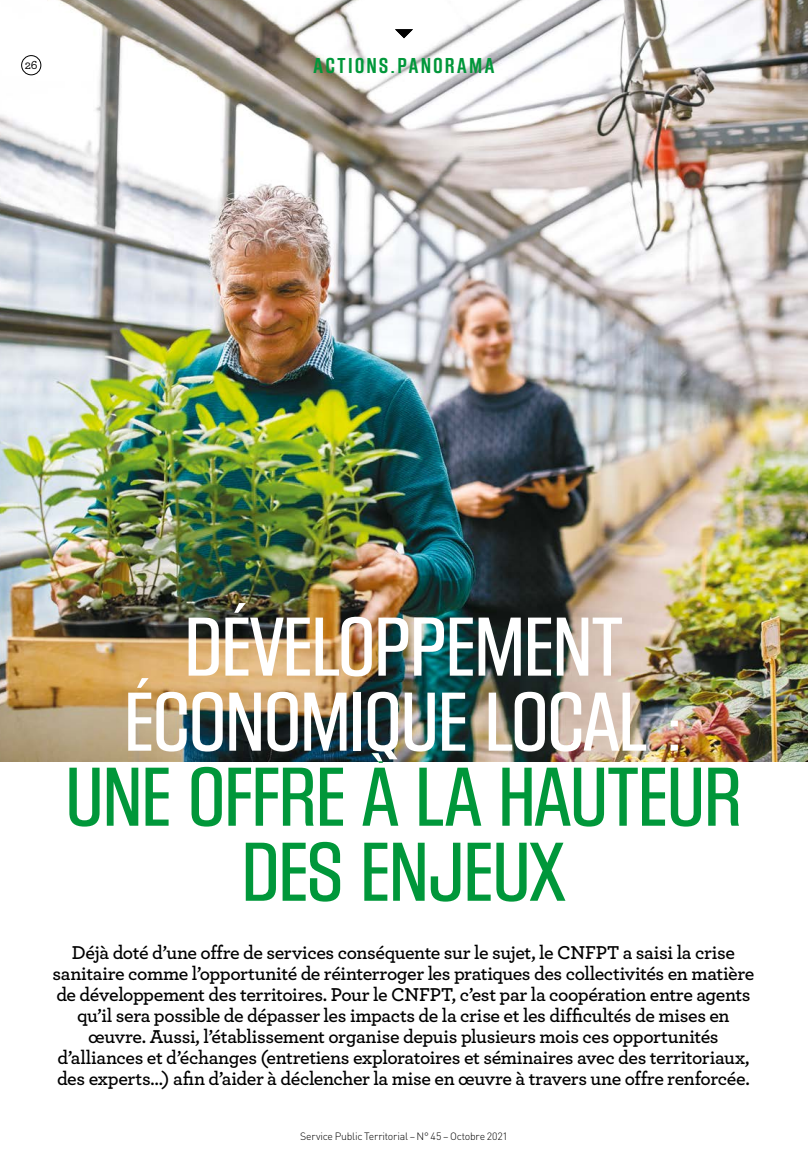
<style>
.page{position:relative;width:808px;height:1170px;background:#fff}
.page>*{position:absolute;margin:0;border:0;box-sizing:border-box;transform-origin:0 0}
.t1{font:87px/75px "Block Gothic Med Cond";letter-spacing:.005em;color:#fff;text-align:center}
.t2{font:87px/75px "Block Gothic Med Cond";letter-spacing:.005em;color:#00973a;text-align:center}
.t3{font:22.5px "Block Gothic Bold Cond";letter-spacing:.125em;color:#00973a}
.t4{font:600 19.5px/21px "Archer";letter-spacing:-.02em;color:#000;text-align:center}
.t5{font:500 12.75px "Archer";color:#000}
.t6{font:300 10.5px "DINOT";letter-spacing:-.02em;color:#000}
</style>
<div class="page">
<img style="left:0;top:0;width:808px;height:761px">
<div style="left:21px;top:55px;width:20px;height:20px;border:1px solid #000;border-radius:50%"></div>
<svg style="left:395px;top:29px;width:18px;height:9px"></svg>
<svg style="left:372px;top:753px;width:10px;height:8px"></svg>
<p class="t5" style="left:25px;top:56px;width:14px">26</p>
<p class="t3" style="left:314px;top:54px;width:182px">ACTIONS.PANORAMA</p>
<h1 class="t1" style="left:125px;top:613px;width:560px">DÉVELOPPEMENT<br>ÉCONOMIQUE LOCAL :</h1>
<h1 class="t2" style="left:66px;top:763px;width:677px">UNE OFFRE À LA HAUTEUR<br>DES ENJEUX</h1>
<p class="t4" style="left:53px;top:941px;width:703px">Déjà doté d’une offre de services conséquente sur le sujet, le CNFPT a saisi la crise sanitaire comme l’opportunité de réinterroger les pratiques des collectivités en matière de développement des territoires. Pour le CNFPT, c’est par la coopération entre agents qu’il sera possible de dépasser les impacts de la crise et les difficultés de mises en œuvre. Aussi, l’établissement organise depuis plusieurs mois ces opportunités d’alliances et d’échanges (entretiens exploratoires et séminaires avec des territoriaux, des experts…) afin d’aider à déclencher la mise en œuvre à travers une offre renforcée.</p>
<p class="t6" style="left:300px;top:1129px;width:209px">Service Public Territorial – N° 45 – Octobre 2021</p>
</div>
